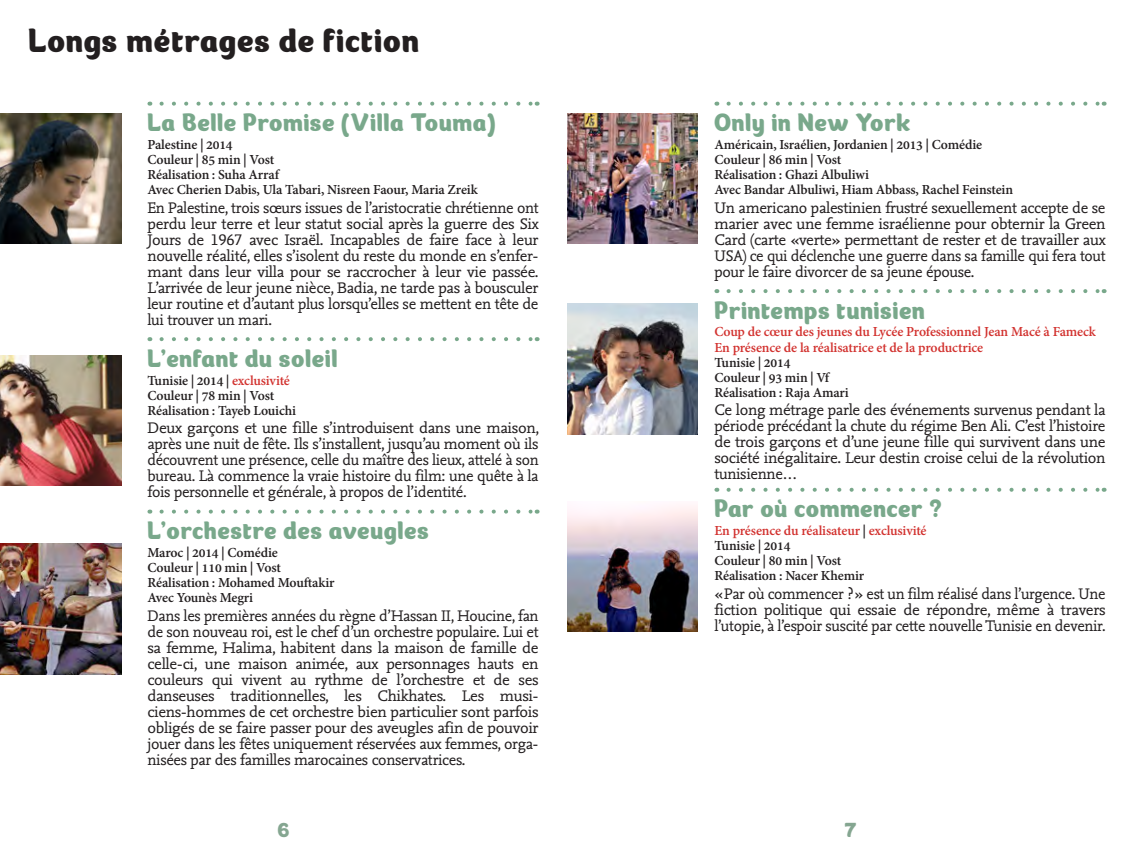
<style>
.page{position:relative;width:1134px;height:851px;background:#fff}
.page>*{position:absolute;margin:0;border:0;box-sizing:border-box;transform-origin:0 0}
.titre_chapitre{font:40px "Gumley";letter-spacing:.04em;color:#231f20;scale:.96 1}
.titre_film{font:30px "Gumley";letter-spacing:.03em;color:#79a88b;scale:.96 1}
.t1{font:24px "Gumley";color:#85a691;scale:.96 1}
.texte_courant{font:16px/16px "Nexus Mix Turk TF";letter-spacing:-.02em;color:#231f20;text-align:justify}
.infos_technique{font:700 15px "Adobe Gurmukhi";letter-spacing:-.01em;color:#231f20}
.infos_technique-2{font:700 15px "Adobe Gurmukhi";letter-spacing:-.01em;color:#d2322f}
.s1{color:#d2322f}
.s2{color:#231f20}
</style>
<div class="page">
<svg style="left:162px;top:102px;width:369px;height:4px"></svg>
<svg style="left:162px;top:337px;width:369px;height:4px"></svg>
<svg style="left:162px;top:509px;width:369px;height:4px"></svg>
<img style="left:0;top:355px;width:121px;height:130px">
<img style="left:0;top:113px;width:121px;height:131px">
<img style="left:0;top:544px;width:121px;height:130px">
<svg style="left:728px;top:102px;width:369px;height:4px"></svg>
<svg style="left:728px;top:289px;width:369px;height:4px"></svg>
<svg style="left:728px;top:487px;width:369px;height:4px"></svg>
<img style="left:567px;top:113px;width:130px;height:131px">
<img style="left:567px;top:303px;width:130px;height:131px">
<img style="left:567px;top:506px;width:130px;height:125px">
<p class="titre_chapitre" style="left:28px;top:20px;width:408px">Longs métrages de fiction</p>
<p class="titre_film" style="left:147px;top:107px;width:364px">La Belle Promise (Villa Touma)</p>
<p class="infos_technique" style="left:147px;top:136px;width:87px">Palestine | 2014</p>
<p class="infos_technique" style="left:147px;top:151px;width:128px">Couleur | 85 min | Vost</p>
<p class="infos_technique" style="left:147px;top:166px;width:133px">Réalisation : Suha Arraf</p>
<p class="infos_technique" style="left:147px;top:181px;width:332px">Avec Cherien Dabis, Ula Tabari, Nisreen Faour, Maria Zreik</p>
<p class="texte_courant" style="left:147px;top:199px;width:393px">En Palestine, trois sœurs issues de l’aristocratie chrétienne ont perdu leur terre et leur statut social après la guerre des Six Jours de 1967 avec Israël. Incapables de faire face à leur nouvelle réalité, elles s’isolent du reste du monde en s’enfer&shy;mant dans leur villa pour se raccrocher à leur vie passée.<br>L’arrivée de leur jeune nièce, Badia, ne tarde pas à bousculer leur routine et d’autant plus lorsqu’elles se mettent en tête de lui trouver un mari.</p>
<p class="titre_film" style="left:147px;top:343px;width:199px">L’enfant du soleil</p>
<p class="infos_technique" style="left:147px;top:371px;width:144px">Tunisie | 2014 | <span class="s1">exclusivité</span></p>
<p class="infos_technique" style="left:147px;top:386px;width:128px">Couleur | 78 min | Vost</p>
<p class="infos_technique" style="left:147px;top:401px;width:150px">Réalisation : Tayeb Louichi</p>
<p class="texte_courant" style="left:147px;top:419px;width:393px">Deux garçons et une fille s’introduisent dans une maison, après une nuit de fête. Ils s’installent, jusqu’au moment où ils découvrent une présence, celle du maître des lieux, attelé à son bureau. Là commence la vraie histoire du film: une quête à la fois personnelle et générale, à propos de l’identité.</p>
<p class="titre_film" style="left:147px;top:515px;width:294px">L’orchestre des aveugles</p>
<p class="infos_technique" style="left:147px;top:544px;width:132px">Maroc | 2014 | Comédie</p>
<p class="infos_technique" style="left:147px;top:559px;width:135px">Couleur | 110 min | Vost</p>
<p class="infos_technique" style="left:147px;top:574px;width:189px">Réalisation : Mohamed Mouftakir</p>
<p class="infos_technique" style="left:147px;top:589px;width:107px">Avec Younès Megri</p>
<p class="texte_courant" style="left:147px;top:606px;width:393px">Dans les premières années du règne d’Hassan II, Houcine, fan de son nouveau roi, est le chef d’un orchestre populaire. Lui et sa femme, Halima, habitent dans la maison de famille de celle-ci, une maison animée, aux personnages hauts en couleurs qui vivent au rythme de l’orchestre et de ses danseuses traditionnelles, les Chikhates. Les musi&shy;ciens-hommes de cet orchestre bien particulier sont parfois obligés de se faire passer pour des aveugles afin de pouvoir jouer dans les fêtes uniquement réservées aux femmes, orga&shy;nisées par des familles marocaines conservatrices.</p>
<p class="titre_film" style="left:714px;top:107px;width:206px">Only in New York</p>
<p class="infos_technique" style="left:714px;top:136px;width:269px">Américain, Israélien, Jordanien | 2013 | Comédie</p>
<p class="infos_technique" style="left:714px;top:151px;width:128px">Couleur | 86 min | Vost</p>
<p class="infos_technique" style="left:714px;top:166px;width:156px">Réalisation : Ghazi Albuliwi</p>
<p class="infos_technique" style="left:714px;top:181px;width:300px">Avec Bandar Albuliwi, Hiam Abbass, Rachel Feinstein</p>
<p class="texte_courant" style="left:714px;top:199px;width:393px">Un americano palestinien frustré sexuellement accepte de se marier avec une femme israélienne pour obternir la Green Card (carte «verte» permettant de rester et de travailler aux USA) ce qui déclenche une guerre dans sa famille qui fera tout pour le faire divorcer de sa jeune épouse.</p>
<p class="titre_film" style="left:714px;top:295px;width:221px">Printemps tunisien</p>
<p class="infos_technique-2" style="left:714px;top:323px;width:383px">Coup de cœur des jeunes du Lycée Professionnel Jean Macé à Fameck</p>
<p class="infos_technique-2" style="left:714px;top:338px;width:270px">En présence de la réalisatrice et de la productrice</p>
<p class="infos_technique" style="left:714px;top:353px;width:78px">Tunisie | 2014</p>
<p class="infos_technique" style="left:714px;top:368px;width:116px">Couleur | 93 min | Vf</p>
<p class="infos_technique" style="left:714px;top:383px;width:136px">Réalisation : Raja Amari</p>
<p class="texte_courant" style="left:714px;top:401px;width:393px">Ce long métrage parle des événements survenus pendant la période précédant la chute du régime Ben Ali. C’est l’histoire de trois garçons et d’une jeune fille qui survivent dans une société inégalitaire. Leur destin croise celui de la révolution tunisienne…</p>
<p class="titre_film" style="left:714px;top:493px;width:238px">Par où commencer ?</p>
<p class="infos_technique-2" style="left:714px;top:522px;width:214px">En présence du réalisateur <span class="s2">|</span> exclusivité</p>
<p class="infos_technique" style="left:714px;top:537px;width:78px">Tunisie | 2014</p>
<p class="infos_technique" style="left:714px;top:552px;width:128px">Couleur | 80 min | Vost</p>
<p class="infos_technique" style="left:714px;top:567px;width:151px">Réalisation : Nacer Khemir</p>
<p class="texte_courant" style="left:714px;top:584px;width:393px">«Par où commencer ?» est un film réalisé dans l’urgence. Une fiction politique qui essaie de répondre, même à travers l’utopie, à l’espoir suscité par cette nouvelle Tunisie en devenir.</p>
<h3 class="t1" style="left:278px;top:817px;width:13px">6</h3>
<h3 class="t1" style="left:845px;top:817px;width:13px">7</h3>
</div>
